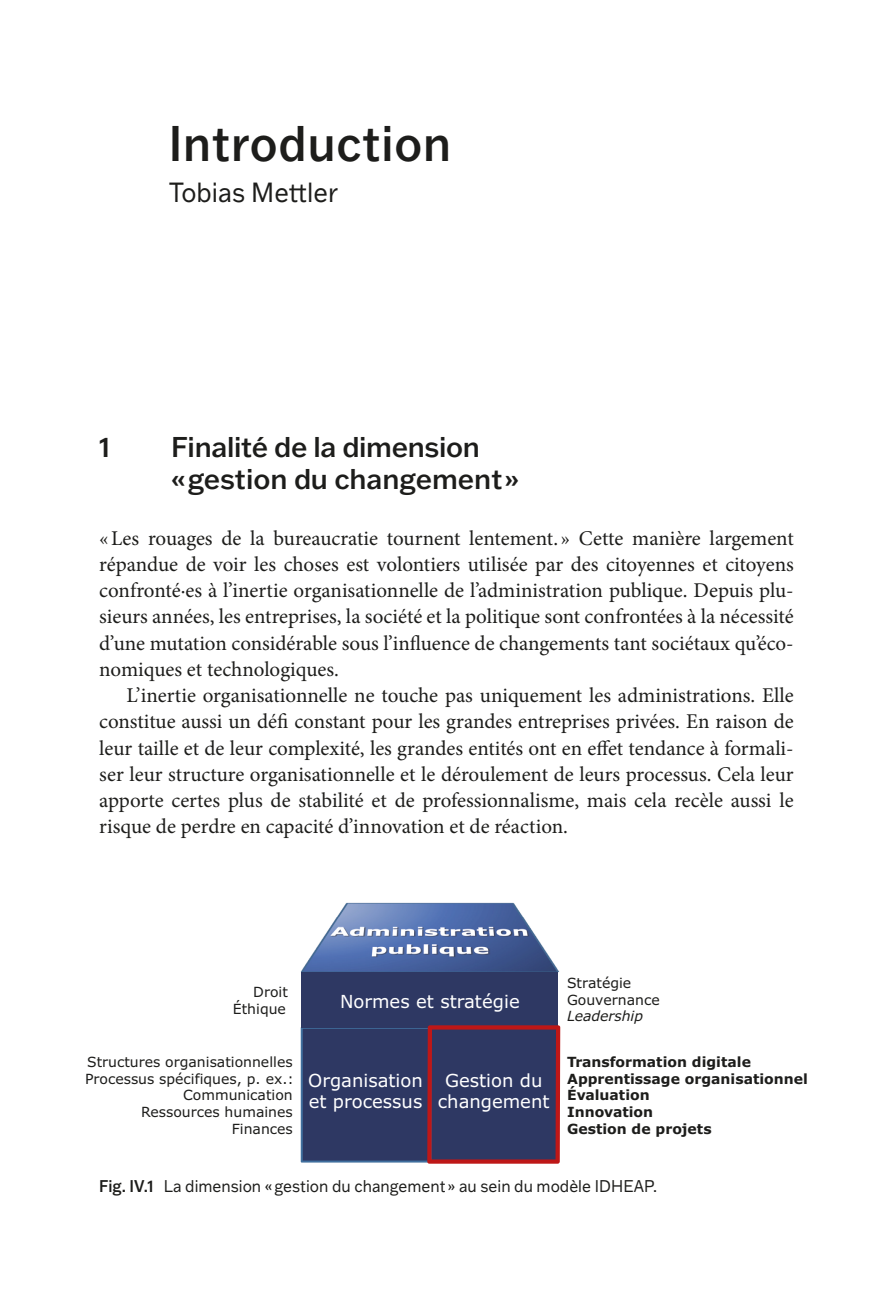
<style>
.page{position:relative;width:893px;height:1290px;background:#fff}
.page>*{position:absolute;margin:0;border:0;box-sizing:border-box;transform-origin:0 0}
.Titre_chapitre_1{font:500 49px "Franklin Gothic ATF";letter-spacing:.02em;color:#1d1d1b;scale:.92 1}
.Sous_titre_2{font:500 28px/31.5px "Franklin Gothic ATF";letter-spacing:-.01em;color:#1d1d1b}
.Auteurs{font:27.12px "Franklin Gothic ATF";color:#1d1d1b;scale:.92 1}
.Texte_courant{font:21px/26.2px "Minion Pro";color:#1d1d1b;text-align:justify}
.Texte_courant_Sans_r{font:21px/26.2px "Minion Pro";color:#1d1d1b;text-align:justify}
.t1{font:18.03px/21.7px "Verdana";color:#fff;text-align:center}
.Legende{font:16.62px "Franklin Gothic ATF";color:#1d1d1b;scale:.92 1}
.t2{font:14px/16.8px "Verdana";color:#1d1d1b;text-align:right}
.t3{font:700 14px/16.8px "Verdana";color:#1d1d1b}
.s1{font-style:italic}
.s2{font-weight:500}
</style>
<div class="page">
<img style="left:301px;top:902px;width:258px;height:70px">
<div style="left:302px;top:972px;width:256px;height:55px;background:#2e3863"></div>
<svg style="left:301px;top:1025px;width:259px;height:138px;background:#37375f"></svg>
<img style="left:301px;top:917px;width:258px;height:51px">
<p class="Titre_chapitre_1" style="left:169px;top:110px;width:309px">Introduction</p>
<p class="Auteurs" style="left:169px;top:174px;width:186px">Tobias Mettler</p>
<p class="Sous_titre_2" style="left:99px;top:430px;width:13px">1</p>
<p class="Sous_titre_2" style="left:171px;top:430px;width:350px">Finalité de la dimension «gestion du changement»</p>
<p class="Texte_courant_Sans_r" style="left:99px;top:525px;width:696px">«Les rouages de la bureaucratie tournent lentement. » Cette manière largement répandue de voir les choses est volontiers utilisée par des citoyennes et citoyens confronté∙es à l’inertie organisationnelle de l’administration publique. Depuis plu&shy;sieurs années, les entreprises, la société et la politique sont confrontées à la nécessité d’une mutation considérable sous l’influence de changements tant sociétaux qu’éco&shy;nomiques et technologiques.</p>
<p class="Texte_courant" style="left:99px;top:682px;width:696px;text-indent:27px">L’inertie organisationnelle ne touche pas uniquement les administrations. Elle constitue aussi un défi constant pour les grandes entreprises privées. En raison de leur taille et de leur complexité, les grandes entités ont en effet tendance à formali&shy;ser leur structure organisationnelle et le déroulement de leurs processus. Cela leur apporte certes plus de stabilité et de professionnalisme, mais cela recèle aussi le risque de perdre en capacité d’innovation et de réaction.</p>
<p class="t2" style="left:567px;top:975px;width:94px;text-align:left">Stratégie<br>Gouvernance<br><span class="s1">Leadership</span></p>
<p class="t2" style="left:233px;top:983px;width:57px">Droit<br>Éthique</p>
<p class="t2" style="left:85px;top:1053px;width:210px">Structures organisationnelles<br>Processus spécifiques, p. ex.:<br>Communication<br>Ressources humaines<br>Finances</p>
<p class="t3" style="left:567px;top:1053px;width:242px">Transformation digitale<br>Apprentissage organisationnel<br>Évaluation<br>Innovation<br>Gestion de projets</p>
<p class="t1" style="left:340px;top:991px;width:181px">Normes et stratégie</p>
<p class="t1" style="left:438px;top:1069px;width:113px">Gestion du changement</p>
<p class="t1" style="left:308px;top:1069px;width:116px;text-align:left">Organisation et processus</p>
<p class="Legende" style="left:99px;top:1175px;width:608px"><span class="s2">Fig. IV.1</span> La dimension «gestion du changement» au sein du modèle IDHEAP.</p>
</div>
